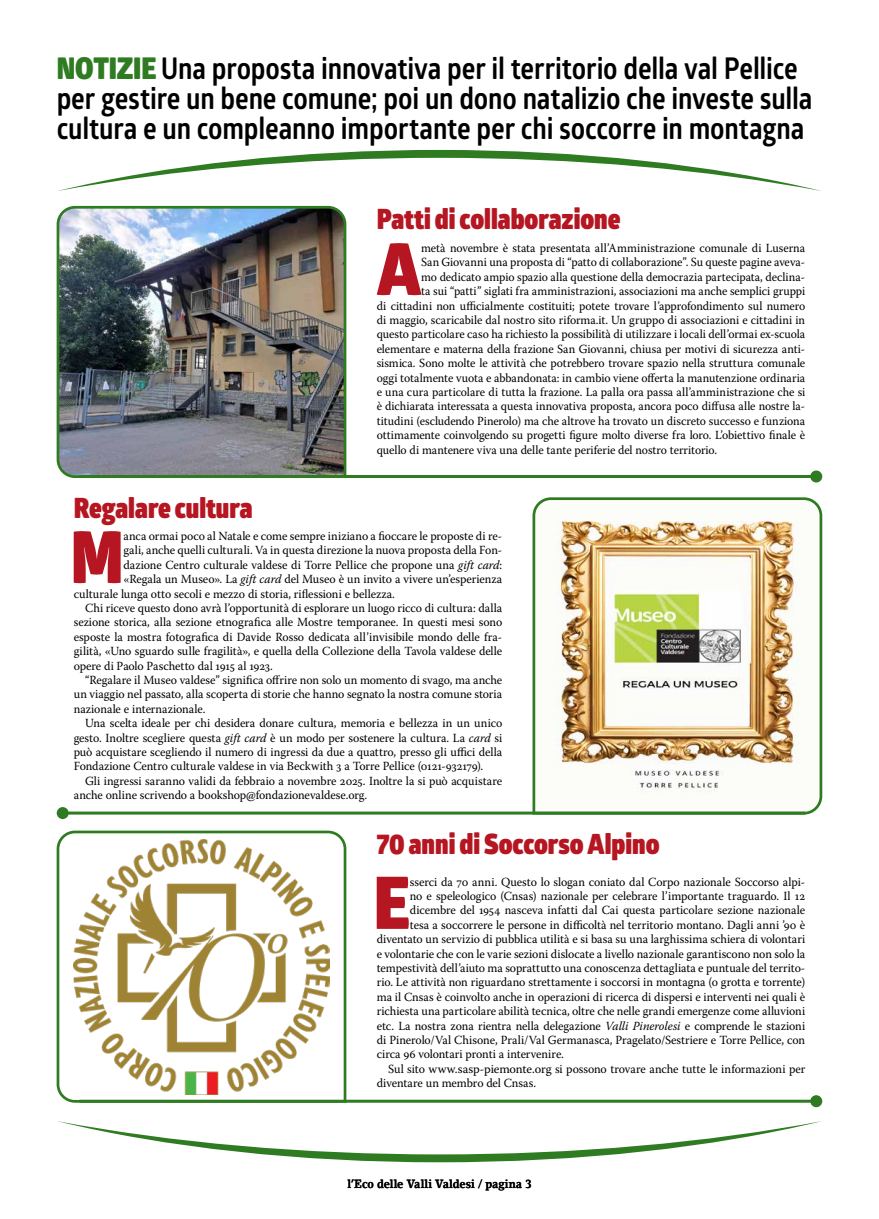
<style>
.page{position:relative;width:879px;height:1219px;background:#fff}
.page>*{position:absolute;margin:0;border:0;box-sizing:border-box;transform-origin:0 0}
.t1{font:900 72.4px "Glober";color:#b51621;scale:.88 1}
.t2{font:700 30px/30px "Glober";letter-spacing:-.005em;color:#000;scale:.88 1}
.t3{font:900 28px "Glober";color:#b51621;scale:.88 1}
.t4{font:12.4px "Warnock Pro";letter-spacing:-.005em;color:#000;scale:.96 1}
.t5{font:12.4px "Warnock Pro";letter-spacing:-.005em;color:#000;scale:.95 1}
.t6{font:700 12px "Lino Letter Std";letter-spacing:-.005em;color:#000;scale:.88 1}
.s1{font-weight:900;color:#2e7b22}
.s2{font-style:italic}
</style>
<div class="page">
<svg style="left:58px;top:150px;width:763px;height:41px"></svg>
<svg style="left:58px;top:1121px;width:763px;height:41px"></svg>
<img style="left:56px;top:205px;width:291px;height:273px">
<hr style="left:79px;top:475px;width:737px;height:3px;background:#2e7b22">
<div style="left:810px;top:470px;width:12px;height:12px;background:#2e7b22;border-radius:50%"></div>
<img style="left:531px;top:497px;width:292px;height:318px">
<hr style="left:63px;top:812px;width:742px;height:3px;background:#2e7b22">
<div style="left:57px;top:807px;width:12px;height:12px;background:#2e7b22;border-radius:50%"></div>
<svg style="left:56px;top:830px;width:292px;height:273px"></svg>
<hr style="left:79px;top:1100px;width:737px;height:3px;background:#2e7b22">
<div style="left:810px;top:1095px;width:12px;height:12px;background:#2e7b22;border-radius:50%"></div>
<h2 class="t2" style="left:57px;top:53px;width:860px"><span class="s1">NOTIZIE</span> Una proposta innovativa per il territorio della val Pellice per gestire un bene comune; poi un dono natalizio che investe sulla cultura e un compleanno importante per chi soccorre in montagna</h2>
<h3 class="t3" style="left:377px;top:198px;width:278px">Patti di collaborazione</h3>
<h1 class="t1" style="left:377px;top:214px;width:52px">A</h1>
<p class="t5" style="left:421px;top:240px;width:406px">metà novembre è stata presentata all’Amministrazione comunale di Luserna</p>
<p class="t5" style="left:421px;top:255px;width:406px">San Giovanni una proposta di “patto di collaborazione”. Su queste pagine aveva-</p>
<p class="t5" style="left:421px;top:269px;width:406px">mo dedicato ampio spazio alla questione della democrazia partecipata, declina-</p>
<p class="t5" style="left:421px;top:284px;width:406px">ta sui “patti” siglati fra amministrazioni, associazioni ma anche semplici gruppi</p>
<p class="t5" style="left:377px;top:298px;width:452px">di cittadini non ufficialmente costituiti; potete trovare l’approfondimento sul numero</p>
<p class="t5" style="left:377px;top:312px;width:452px">di maggio, scaricabile dal nostro sito riforma.it. Un gruppo di associazioni e cittadini in</p>
<p class="t5" style="left:377px;top:327px;width:452px">questo particolare caso ha richiesto la possibilità di utilizzare i locali dell’ormai ex-scuola</p>
<p class="t5" style="left:377px;top:341px;width:452px">elementare e materna della frazione San Giovanni, chiusa per motivi di sicurezza anti-</p>
<p class="t5" style="left:377px;top:356px;width:453px">sismica. Sono molte le attività che potrebbero trovare spazio nella struttura comunale</p>
<p class="t5" style="left:377px;top:370px;width:452px">oggi totalmente vuota e abbandonata: in cambio viene offerta la manutenzione ordinaria</p>
<p class="t5" style="left:377px;top:384px;width:453px">e una cura particolare di tutta la frazione. La palla ora passa all’amministrazione che si</p>
<p class="t5" style="left:377px;top:399px;width:452px">è dichiarata interessata a questa innovativa proposta, ancora poco diffusa alle nostre la-</p>
<p class="t5" style="left:377px;top:413px;width:452px">titudini (escludendo Pinerolo) ma che altrove ha trovato un discreto successo e funziona</p>
<p class="t5" style="left:377px;top:428px;width:453px">ottimamente coinvolgendo su progetti figure molto diverse fra loro. L’obiettivo finale è</p>
<p class="t5" style="left:377px;top:442px;width:360px">quello di mantenere viva una delle tante periferie del nostro territorio.</p>
<h3 class="t3" style="left:74px;top:487px;width:205px">Regalare cultura</h3>
<h1 class="t1" style="left:71px;top:502px;width:61px">M</h1>
<p class="t4" style="left:124px;top:528px;width:396px">anca ormai poco al Natale e come sempre iniziano a fioccare le proposte di re-</p>
<p class="t4" style="left:124px;top:543px;width:396px">gali, anche quelli culturali. Va in questa direzione la nuova proposta della Fon-</p>
<p class="t4" style="left:124px;top:557px;width:396px">dazione Centro culturale valdese di Torre Pellice che propone una <span class="s2">gift card</span>:</p>
<p class="t4" style="left:124px;top:572px;width:396px">«Regala un Museo». La <span class="s2">gift card</span> del Museo è un invito a vivere un’esperienza</p>
<p class="t4" style="left:74px;top:586px;width:336px">culturale lunga otto secoli e mezzo di storia, riflessioni e bellezza.</p>
<p class="t4" style="left:85px;top:600px;width:436px">Chi riceve questo dono avrà l’opportunità di esplorare un luogo ricco di cultura: dalla</p>
<p class="t4" style="left:74px;top:615px;width:448px">sezione storica, alla sezione etnografica alle Mostre temporanee. In questi mesi sono</p>
<p class="t4" style="left:74px;top:629px;width:448px">esposte la mostra fotografica di Davide Rosso dedicata all’invisibile mondo delle fra-</p>
<p class="t4" style="left:74px;top:644px;width:448px">gilità, «Uno sguardo sulle fragilità», e quella della Collezione della Tavola valdese delle</p>
<p class="t4" style="left:74px;top:658px;width:209px">opere di Paolo Paschetto dal 1915 al 1923.</p>
<p class="t4" style="left:85px;top:672px;width:436px">“Regalare il Museo valdese” significa offrire non solo un momento di svago, ma anche</p>
<p class="t4" style="left:74px;top:687px;width:448px">un viaggio nel passato, alla scoperta di storie che hanno segnato la nostra comune storia</p>
<p class="t4" style="left:74px;top:701px;width:139px">nazionale e internazionale.</p>
<p class="t4" style="left:85px;top:716px;width:436px">Una scelta ideale per chi desidera donare cultura, memoria e bellezza in un unico</p>
<p class="t4" style="left:74px;top:730px;width:448px">gesto. Inoltre scegliere questa <span class="s2">gift card</span> è un modo per sostenere la cultura. La <span class="s2">card</span> si</p>
<p class="t4" style="left:74px;top:744px;width:448px">può acquistare scegliendo il numero di ingressi da due a quattro, presso gli uffici della</p>
<p class="t4" style="left:74px;top:759px;width:428px">Fondazione Centro culturale valdese in via Beckwith 3 a Torre Pellice (0121-932179).</p>
<p class="t4" style="left:85px;top:773px;width:436px">Gli ingressi saranno validi da febbraio a novembre 2025. Inoltre la si può acquistare</p>
<p class="t4" style="left:74px;top:788px;width:307px">anche online scrivendo a bookshop@fondazionevaldese.org.</p>
<h3 class="t3" style="left:377px;top:822px;width:323px">70 anni di Soccorso Alpino</h3>
<h1 class="t1" style="left:374px;top:847px;width:43px">E</h1>
<p class="t4" style="left:410px;top:874px;width:413px">sserci da 70 anni. Questo lo slogan coniato dal Corpo nazionale Soccorso alpi-</p>
<p class="t4" style="left:410px;top:888px;width:413px">no e speleologico (Cnsas) nazionale per celebrare l’importante traguardo. Il 12</p>
<p class="t4" style="left:410px;top:903px;width:413px">dicembre del 1954 nasceva infatti dal Cai questa particolare sezione nazionale</p>
<p class="t4" style="left:410px;top:917px;width:413px">tesa a soccorrere le persone in difficoltà nel territorio montano. Dagli anni ’90 è</p>
<p class="t4" style="left:377px;top:932px;width:448px">diventato un servizio di pubblica utilità e si basa su una larghissima schiera di volontari</p>
<p class="t4" style="left:377px;top:946px;width:448px">e volontarie che con le varie sezioni dislocate a livello nazionale garantiscono non solo la</p>
<p class="t4" style="left:377px;top:960px;width:448px">tempestività dell’aiuto ma soprattutto una conoscenza dettagliata e puntuale del territo-</p>
<p class="t4" style="left:377px;top:975px;width:448px">rio. Le attività non riguardano strettamente i soccorsi in montagna (o grotta e torrente)</p>
<p class="t4" style="left:377px;top:989px;width:448px">ma il Cnsas è coinvolto anche in operazioni di ricerca di dispersi e interventi nei quali è</p>
<p class="t4" style="left:377px;top:1004px;width:448px">richiesta una particolare abilità tecnica, oltre che nelle grandi emergenze come alluvioni</p>
<p class="t4" style="left:377px;top:1018px;width:448px">etc. La nostra zona rientra nella delegazione <span class="s2">Valli Pinerolesi</span> e comprende le stazioni</p>
<p class="t4" style="left:377px;top:1032px;width:448px">di Pinerolo/Val Chisone, Prali/Val Germanasca, Pragelato/Sestriere e Torre Pellice, con</p>
<p class="t4" style="left:377px;top:1047px;width:197px">circa 96 volontari pronti a intervenire.</p>
<p class="t4" style="left:388px;top:1061px;width:436px">Sul sito www.sasp-piemonte.org si possono trovare anche tutte le informazioni per</p>
<p class="t4" style="left:377px;top:1076px;width:168px">diventare un membro del Cnsas.</p>
<p class="t6" style="left:347px;top:1176px;width:211px">l’Eco delle Valli Valdesi / pagina 3</p>
</div>
